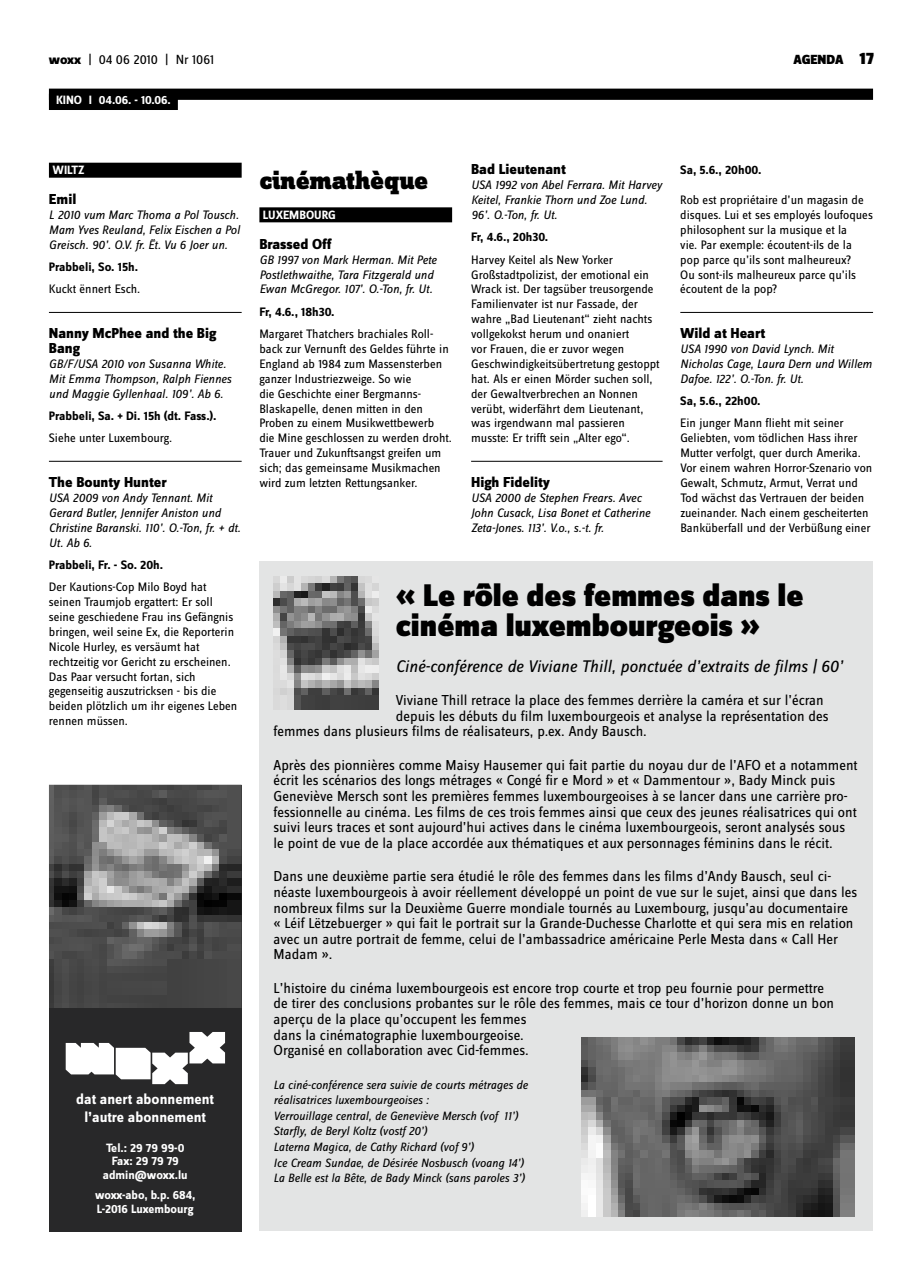
<style>
.page{position:relative;width:922px;height:1276px;background:#fff}
.page>*{position:absolute;margin:0;border:0;box-sizing:border-box;transform-origin:0 0}
.t1{font:900 32.5px/29.8px "Zine Sans Dis";color:#000}
.t2{font:900 26.25px "Zine Slab Dis";color:#000}
.t3{font:italic 17.5px "Zine Sans Dis";color:#000}
.t4{font:700 15.12px/18.2px "Zine Sans Dis";color:#fff;text-align:center}
.t5{font:15px/15.6px "Zine Sans Dis";color:#000}
.t6{font:800 15px/14.9px "Zine Sans Dis";color:#000}
.t7{font:13.75px "Zine Sans Dis";color:#000}
.t8{font:900 13.75px "Zine Sans Dis";color:#000}
.t9{font:12.75px/14.9px "Zine Sans Dis";color:#000}
.t10{font:italic 12.75px/14.9px "Zine Sans Dis";color:#000}
.t11{font:700 12.75px "Zine Sans Dis";color:#000}
.t12{font:italic 12.5px/15.6px "Zine Sans Dis";color:#000}
.t13{font:700 12.5px/13.8px "Zine Sans Dis";color:#fff;text-align:center}
.s1{font-weight:800}
.s2{font-size:17.5px}
</style>
<div class="page">
<div style="left:49px;top:163px;width:192px;height:15px;background:#000"></div>
<hr style="left:49px;top:312px;width:192px;height:1px;background:#000">
<hr style="left:49px;top:461px;width:192px;height:1px;background:#000">
<div style="left:259px;top:207px;width:193px;height:15px;background:#000"></div>
<div style="left:49px;top:89px;width:823px;height:11px;background:#000"></div>
<div style="left:49px;top:94px;width:129px;height:16px;background:#000"></div>
<hr style="left:680px;top:312px;width:192px;height:1px;background:#000">
<hr style="left:471px;top:461px;width:191px;height:1px;background:#000">
<div style="left:259px;top:561px;width:613px;height:670px;background:#e3e4e4"></div>
<img style="left:273px;top:576px;width:105px;height:134px">
<img style="left:581px;top:1037px;width:273px;height:179px">
<div style="left:49px;top:784px;width:192px;height:447px;background:#282829"></div>
<img style="left:49px;top:784px;width:192px;height:224px">
<svg style="left:66px;top:1032px;width:159px;height:52px"></svg>
<p class="t7" style="left:49px;top:53px;width:167px"><span class="s1">woxx</span> | 04 06 2010 | Nr 1061</p>
<p class="t8" style="left:793px;top:53px;width:82px">AGENDA <span class="s2">17</span></p>
<p class="t13" style="left:56px;top:93px;width:116px">KINO I 04.06. - 10.06.</p>
<p class="t13" style="left:52px;top:164px;width:34px">Wiltz</p>
<p class="t6" style="left:49px;top:193px;width:29px">Emil</p>
<p class="t10" style="left:49px;top:207px;width:192px;text-align:justify">L 2010 vum Marc Thoma a Pol Tousch.<br>Mam Yves Reuland, Felix Eischen a Pol Greisch. 90’. O.V. fr. Ët. Vu 6 Joer un.</p>
<p class="t11" style="left:49px;top:260px;width:91px">Prabbeli, So. 15h.</p>
<p class="t9" style="left:49px;top:282px;width:93px">Kuckt ënnert Esch.</p>
<p class="t6" style="left:49px;top:327px;width:169px">Nanny McPhee and the Big<br>Bang</p>
<p class="t10" style="left:49px;top:356px;width:184px">GB/F/USA 2010 von Susanna White.<br>Mit Emma Thompson, Ralph Fiennes und Maggie Gyllenhaal. 109’. Ab 6.</p>
<p class="t11" style="left:49px;top:409px;width:169px">Prabbeli, Sa. + Di. 15h (dt. Fass.).</p>
<p class="t9" style="left:49px;top:431px;width:125px">Siehe unter Luxembourg.</p>
<p class="t6" style="left:49px;top:475px;width:119px">The Bounty Hunter</p>
<p class="t10" style="left:49px;top:490px;width:193px">USA 2009 von Andy Tennant. Mit<br>Gerard Butler, Jennifer Aniston und<br>Christine Baranski. 110’. O.-Ton, fr. + dt.<br>Ut. Ab 6.</p>
<p class="t11" style="left:49px;top:558px;width:116px">Prabbeli, Fr. - So. 20h.</p>
<p class="t9" style="left:49px;top:580px;width:190px">Der Kautions-Cop Milo Boyd hat seinen Traumjob ergattert: Er soll seine geschiedene Frau ins Gefängnis bringen, weil seine Ex, die Reporterin Nicole Hurley, es versäumt hat rechtzeitig vor Gericht zu erscheinen.<br>Das Paar versucht fortan, sich gegenseitig auszutricksen - bis die beiden plötzlich um ihr eigenes Leben rennen müssen.</p>
<p class="t4" style="left:76px;top:1091px;width:139px">dat anert abonnement l’autre abonnement</p>
<p class="t13" style="left:103px;top:1141px;width:86px">Tel.: 29 79 99-0<br>Fax: 29 79 79 admin@woxx.lu</p>
<p class="t13" style="left:95px;top:1188px;width:102px;text-align:left">woxx-abo, b.p. 684,<br>L-2016 Luxembourg</p>
<h2 class="t2" style="left:259px;top:167px;width:170px">cinémathèque</h2>
<p class="t13" style="left:263px;top:209px;width:74px">Luxembourg</p>
<p class="t6" style="left:259px;top:237px;width:74px">Brassed Off</p>
<p class="t10" style="left:259px;top:252px;width:179px">GB 1997 von Mark Herman. Mit Pete<br>Postlethwaithe, Tara Fitzgerald und<br>Ewan McGregor. 107’. O.-Ton, fr. Ut.</p>
<p class="t11" style="left:259px;top:305px;width:77px">Fr, 4.6., 18h30.</p>
<p class="t9" style="left:259px;top:327px;width:194px">Margaret Thatchers brachiales Roll&shy;back zur Vernunft des Geldes führte in England ab 1984 zum Massensterben ganzer Industriezweige. So wie<br>die Geschichte einer Bergmanns-Blaskapelle, denen mitten in den Proben zu einem Musikwettbewerb die Mine geschlossen zu werden droht.<br>Trauer und Zukunftsangst greifen um sich; das gemeinsame Musikmachen wird zum letzten Rettungsanker.</p>
<p class="t6" style="left:471px;top:163px;width:96px">Bad Lieutenant</p>
<p class="t10" style="left:471px;top:178px;width:192px">USA 1992 von Abel Ferrara. Mit Harvey<br>Keitel, Frankie Thorn und Zoe Lund.<br>96’. O.-Ton, fr. Ut.</p>
<p class="t11" style="left:471px;top:230px;width:79px">Fr, 4.6., 20h30.</p>
<p class="t9" style="left:471px;top:253px;width:190px">Harvey Keitel als New Yorker Großstadtpolizist, der emotional ein Wrack ist. Der tagsüber treusorgende Familienvater ist nur Fassade, der wahre „Bad Lieutenant“ zieht nachts vollgekokst herum und onaniert<br>vor Frauen, die er zuvor wegen Geschwindigkeitsübertretung gestoppt hat. Als er einen Mörder suchen soll, der Gewaltverbrechen an Nonnen verübt, widerfährt dem Lieutenant, was irgendwann mal passieren musste: Er trifft sein „Alter ego“.</p>
<p class="t6" style="left:471px;top:475px;width:80px">High Fidelity</p>
<p class="t10" style="left:471px;top:490px;width:181px">USA 2000 de Stephen Frears. Avec<br>John Cusack, Lisa Bonet et Catherine<br>Zeta-Jones. 113’. V.o., s.-t. fr.</p>
<p class="t11" style="left:680px;top:163px;width:83px">Sa, 5.6., 20h00.</p>
<p class="t9" style="left:680px;top:193px;width:194px">Rob est propriétaire d’un magasin de disques. Lui et ses employés loufoques philosophent sur la musique et la<br>vie. Par exemple: écoutent-ils de la pop parce qu’ils sont malheureux?<br>Ou sont-ils malheureux parce qu’ils écoutent de la pop?</p>
<p class="t6" style="left:680px;top:327px;width:86px">Wild at Heart</p>
<p class="t10" style="left:680px;top:341px;width:193px">USA 1990 von David Lynch. Mit<br>Nicholas Cage, Laura Dern und Willem<br>Dafoe. 122’. O.-Ton. fr. Ut.</p>
<p class="t11" style="left:680px;top:394px;width:82px">Sa, 5.6., 22h00.</p>
<p class="t9" style="left:680px;top:416px;width:193px">Ein junger Mann flieht mit seiner Geliebten, vom tödlichen Hass ihrer Mutter verfolgt, quer durch Amerika.<br>Vor einem wahren Horror-Szenario von Gewalt, Schmutz, Armut, Verrat und Tod wächst das Vertrauen der beiden zueinander. Nach einem gescheiterten Banküberfall und der Verbüßung einer</p>
<h1 class="t1" style="left:396px;top:582px;width:409px">« Le rôle des femmes dans le cinéma luxembourgeois »</h1>
<h3 class="t3" style="left:396px;top:656px;width:448px">Ciné-conférence de Viviane Thill, ponctuée d’extraits de films | 60’</h3>
<p class="t5" style="left:396px;top:693px;width:429px">Viviane Thill retrace la place des femmes derrière la caméra et sur l’écran</p>
<p class="t5" style="left:396px;top:709px;width:434px">depuis les débuts du film luxembourgeois et analyse la représentation des</p>
<p class="t5" style="left:273px;top:724px;width:375px">femmes dans plusieurs films de réalisateurs, p.ex. Andy Bausch.</p>
<p class="t5" style="left:273px;top:758px;width:585px">Après des pionnières comme Maisy Hausemer qui fait partie du noyau dur de l’AFO et a notamment écrit les scénarios des longs métrages « Congé fir e Mord » et « Dammentour », Bady Minck puis Geneviève Mersch sont les premières femmes luxembourgeoises à se lancer dans une carrière pro&shy;fessionnelle au cinéma. Les films de ces trois femmes ainsi que ceux des jeunes réalisatrices qui ont suivi leurs traces et sont aujourd’hui actives dans le cinéma luxembourgeois, seront analysés sous le point de vue de la place accordée aux thématiques et aux personnages féminins dans le récit.</p>
<p class="t5" style="left:273px;top:869px;width:585px">Dans une deuxième partie sera étudié le rôle des femmes dans les films d’Andy Bausch, seul ci&shy;néaste luxembourgeois à avoir réellement développé un point de vue sur le sujet, ainsi que dans les nombreux films sur la Deuxième Guerre mondiale tournés au Luxembourg, jusqu’au documentaire « Léif Lëtzebuerger » qui fait le portrait sur la Grande-Duchesse Charlotte et qui sera mis en relation avec un autre portrait de femme, celui de l’ambassadrice américaine Perle Mesta dans « Call Her Madam ».</p>
<p class="t5" style="left:273px;top:981px;width:562px">L’histoire du cinéma luxembourgeois est encore trop courte et trop peu fournie pour permettre de tirer des conclusions probantes sur le rôle des femmes, mais ce tour d’horizon donne un bon aperçu de la place qu’occupent les femmes<br>dans la cinématographie luxembourgeoise.<br>Organisé en collaboration avec Cid-femmes.</p>
<p class="t12" style="left:273px;top:1076px;width:256px">La ciné-conférence sera suivie de courts métrages de réalisatrices luxembourgeoises :<br>Verrouillage central, de Geneviève Mersch (vof 11’)<br>Starfly, de Beryl Koltz (vostf 20’)<br>Laterna Magica, de Cathy Richard (vof 9’)<br>Ice Cream Sundae, de Désirée Nosbusch (voang 14’)<br>La Belle est la Bête, de Bady Minck (sans paroles 3’)</p>
</div>
